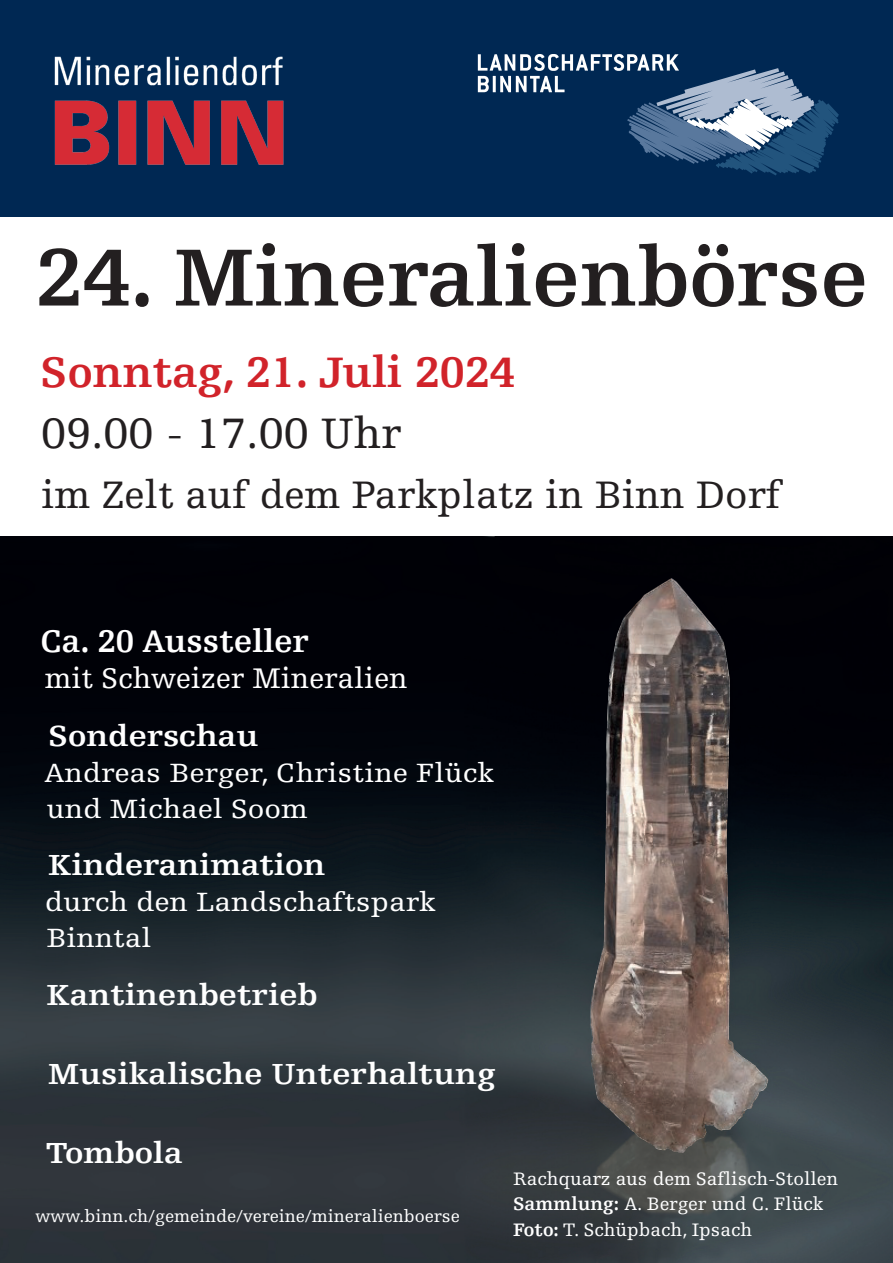
<style>
.page{position:relative;width:893px;height:1263px;background:#fff}
.page>*{position:absolute;margin:0;border:0;box-sizing:border-box;transform-origin:0 0}
.t1{font:700 85.5px "Egyptienne FLT Std";color:#231f20}
.t2{font:700 45px "Egyptienne FLT Std";color:#d1232a}
.t3{font:45px "Egyptienne F";color:#231f20}
.t4{font:40.5px "Egyptienne F";color:#231f20}
.t5{font:700 33px "Egyptienne FLT Std";color:#fff}
.t6{font:700 30.75px "Egyptienne FLT Std";color:#fff;scale:1.08 1}
.t7{font:30px "Egyptienne F";color:#fff}
.t8{font:27.9px/36px "Egyptienne F";color:#fff;scale:1.08 1}
.t9{font:19.05px/25.5px "Egyptienne F";color:#fff}
.t10{font:18px "Egyptienne F";color:#fff}
.s1{font-family:"Egyptienne FLT Std";font-weight:700}
</style>
<div class="page">
<img style="left:0;top:565px;width:893px;height:697px">
<div style="left:0;top:0;width:893px;height:217px;background:#002853"></div>
<svg style="left:478px;top:54px;width:361px;height:121px"></svg>
<img style="left:422px;top:565px;width:471px;height:617px">
<img style="left:54px;top:56px;width:230px;height:109px">
<div style="left:0;top:537px;width:893px;height:28px;background:#000106"></div>
<h1 class="t1" style="left:35px;top:231px;width:835px">24. Mineralienbörse</h1>
<h2 class="t2" style="left:40px;top:347px;width:476px">Sonntag, 21. Juli 2024</h2>
<h2 class="t3" style="left:41px;top:409px;width:362px">09.00 - 17.00 Uhr</h2>
<h3 class="t4" style="left:41px;top:473px;width:742px">im Zelt auf dem Parkplatz in Binn Dorf</h3>
<h3 class="t5" style="left:40px;top:623px;width:271px">Ca. 20 Aussteller</h3>
<h3 class="t7" style="left:45px;top:662px;width:364px">mit Schweizer Mineralien</h3>
<h3 class="t6" style="left:48px;top:719px;width:196px">Sonderschau</h3>
<h3 class="t8" style="left:44px;top:755px;width:418px">Andreas Berger, Christine Flück und Michael Soom</h3>
<h3 class="t6" style="left:48px;top:848px;width:258px">Kinderanimation</h3>
<h3 class="t8" style="left:45px;top:884px;width:363px">durch den Landschaftspark<br>Binntal</h3>
<h3 class="t6" style="left:46px;top:978px;width:252px">Kantinenbetrieb</h3>
<h3 class="t6" style="left:48px;top:1057px;width:416px">Musikalische Unterhaltung</h3>
<h3 class="t6" style="left:46px;top:1136px;width:128px">Tombola</h3>
<p class="t10" style="left:35px;top:1206px;width:426px">www.binn.ch/gemeinde/vereine/mineralienboerse</p>
<p class="t9" style="left:513px;top:1166px;width:327px">Rachquarz aus dem Saflisch-Stollen<br><span class="s1">Sammlung:</span> A. Berger und C. Flück<br><span class="s1">Foto:</span> T. Schüpbach, Ipsach</p>
</div>
